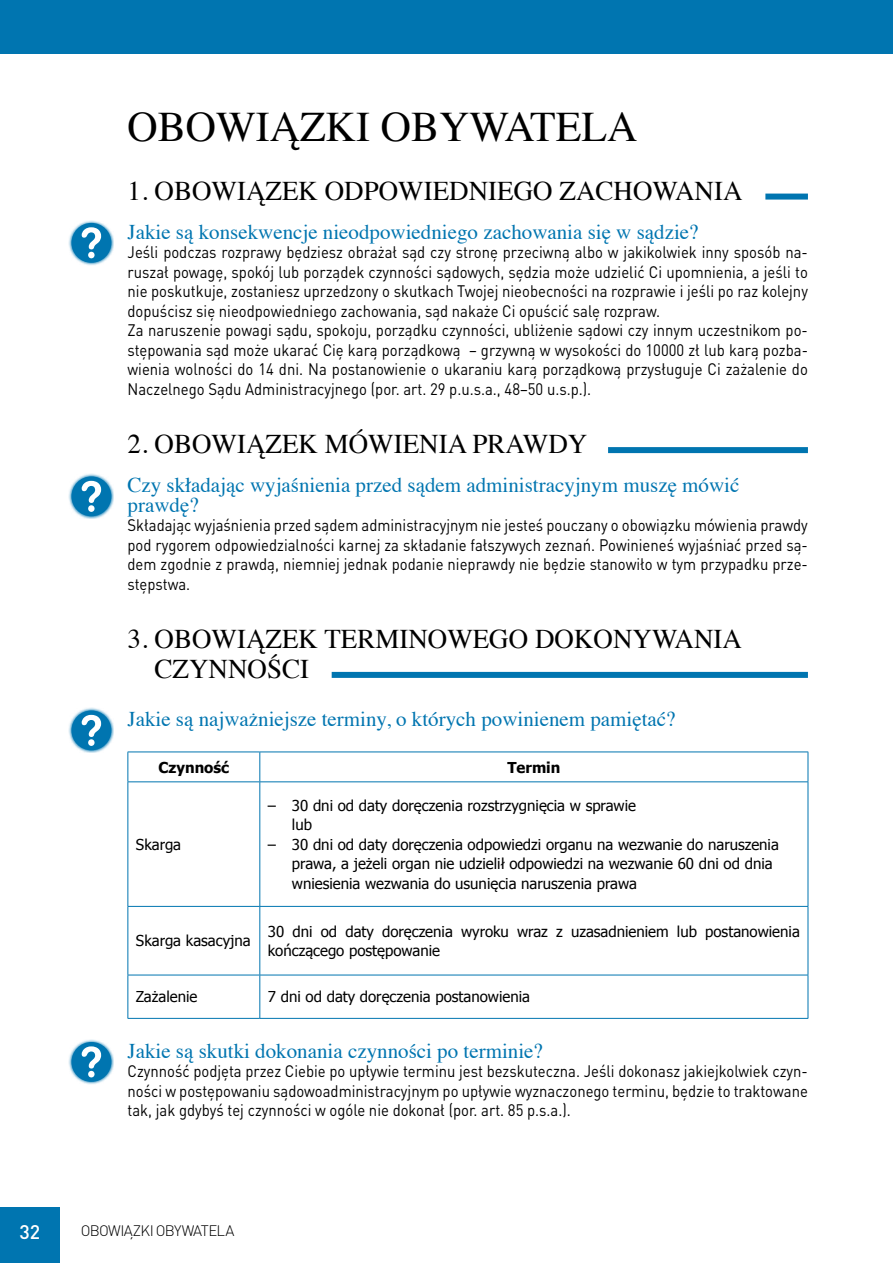
<style>
.page{position:relative;width:893px;height:1263px;background:#fff}
.page>*{position:absolute;margin:0;border:0;box-sizing:border-box;transform-origin:0 0}
.t1{font:42px "Times";color:#000}
.t2{font:27px/30px "Times";color:#000}
.t3{font:21px/19.5px "Times";color:#0075b0}
.t4{font:500 19.5px "DIN Pro";color:#fff}
.t5{font:16.5px/19.5px "DIN Pro";color:#000;text-align:justify;scale:.9 1}
.t6{font:15px/19.5px "Tahoma";color:#000}
.t7{font:300 15px "DIN Pro";letter-spacing:-.045em;color:#000}
.t8{font:700 15px "Tahoma";color:#000}
</style>
<div class="page">
<div style="left:0;top:1208px;width:60px;height:55px;background:#0075b0"></div>
<div style="left:0;top:0;width:893px;height:53px;background:#0075b0"></div>
<div style="left:765px;top:194px;width:43px;height:6px;background:#0075b0"></div>
<div style="left:608px;top:447px;width:200px;height:6px;background:#0075b0"></div>
<div style="left:332px;top:672px;width:476px;height:6px;background:#0075b0"></div>
<hr style="left:128px;top:752px;width:132px;height:1px;background:#0075b0">
<svg style="left:128px;top:752px;width:1px;height:29px"></svg>
<hr style="left:260px;top:752px;width:548px;height:1px;background:#0075b0">
<svg style="left:260px;top:752px;width:1px;height:29px"></svg>
<svg style="left:808px;top:752px;width:1px;height:29px"></svg>
<hr style="left:128px;top:781px;width:132px;height:1px;background:#0075b0">
<hr style="left:128px;top:782px;width:1px;height:124px;background:#0075b0">
<hr style="left:260px;top:781px;width:548px;height:1px;background:#0075b0">
<hr style="left:260px;top:782px;width:1px;height:124px;background:#0075b0">
<hr style="left:808px;top:782px;width:1px;height:124px;background:#0075b0">
<hr style="left:128px;top:906px;width:132px;height:1px;background:#0075b0">
<hr style="left:128px;top:907px;width:1px;height:68px;background:#0075b0">
<hr style="left:260px;top:906px;width:548px;height:1px;background:#0075b0">
<hr style="left:260px;top:907px;width:1px;height:68px;background:#0075b0">
<hr style="left:808px;top:907px;width:1px;height:68px;background:#0075b0">
<hr style="left:128px;top:975px;width:132px;height:1px;background:#0075b0">
<hr style="left:128px;top:975px;width:1px;height:43px;background:#0075b0">
<hr style="left:260px;top:975px;width:548px;height:1px;background:#0075b0">
<hr style="left:260px;top:975px;width:1px;height:43px;background:#0075b0">
<hr style="left:808px;top:975px;width:1px;height:43px;background:#0075b0">
<hr style="left:128px;top:1018px;width:132px;height:1px;background:#0075b0">
<hr style="left:260px;top:1018px;width:548px;height:1px;background:#0075b0">
<svg style="left:68px;top:220px;width:46px;height:46px"></svg>
<div style="left:71px;top:223px;width:40px;height:40px;background:#0075b0;border-radius:50%"></div>
<div style="left:79px;top:224px;width:25px;height:37px;background:#0075b0"></div>
<svg style="left:82px;top:227px;width:19px;height:31px"></svg>
<svg style="left:68px;top:473px;width:46px;height:46px"></svg>
<div style="left:71px;top:476px;width:40px;height:40px;background:#0075b0;border-radius:50%"></div>
<div style="left:79px;top:478px;width:25px;height:37px;background:#0075b0"></div>
<svg style="left:82px;top:481px;width:19px;height:31px"></svg>
<svg style="left:68px;top:707px;width:46px;height:46px"></svg>
<div style="left:71px;top:710px;width:40px;height:40px;background:#0075b0;border-radius:50%"></div>
<div style="left:79px;top:712px;width:25px;height:37px;background:#0075b0"></div>
<svg style="left:82px;top:715px;width:19px;height:31px"></svg>
<svg style="left:68px;top:1039px;width:46px;height:46px"></svg>
<div style="left:71px;top:1042px;width:40px;height:40px;background:#0075b0;border-radius:50%"></div>
<div style="left:79px;top:1043px;width:25px;height:37px;background:#0075b0"></div>
<svg style="left:82px;top:1046px;width:19px;height:31px"></svg>
<p class="t4" style="left:19px;top:1219px;width:22px">32</p>
<h1 class="t1" style="left:128px;top:88px;width:511px">OBOWIĄZKI OBYWATELA</h1>
<h2 class="t2" style="left:128px;top:173px;width:616px">1. OBOWIĄZEK ODPOWIEDNIEGO ZACHOWANIA</h2>
<p class="t3" style="left:128px;top:220px;width:572px">Jakie są konsekwencje nieodpowiedniego zachowania się w sądzie?</p>
<p class="t5" style="left:128px;top:242px;width:757px;text-align:left">Jeśli podczas rozprawy będziesz obrażał sąd czy stronę przeciwną albo w jakikolwiek inny sposób na&shy;ruszał powagę, spokój lub porządek czynności sądowych, sędzia może udzielić Ci upomnienia, a jeśli to nie poskutkuje, zostaniesz uprzedzony o skutkach Twojej nieobecności na rozprawie i jeśli po raz kolejny dopuścisz się nieodpowiedniego zachowania, sąd nakaże Ci opuścić salę rozpraw.<br>Za naruszenie powagi sądu, spokoju, porządku czynności, ubliżenie sądowi czy innym uczestnikom po&shy;stępowania sąd może ukarać Cię karą porządkową – grzywną w wysokości do 10000 zł lub karą pozba&shy;wienia wolności do 14 dni. Na postanowienie o ukaraniu karą porządkową przysługuje Ci zażalenie do Naczelnego Sądu Administracyjnego (por. art. 29 p.u.s.a., 48–50 u.s.p.).</p>
<h2 class="t2" style="left:128px;top:427px;width:461px">2. OBOWIĄZEK MÓWIENIA PRAWDY</h2>
<p class="t3" style="left:128px;top:473px;width:613px">Czy składając wyjaśnienia przed sądem administracyjnym muszę mówić prawdę?</p>
<p class="t5" style="left:128px;top:515px;width:757px">Składając wyjaśnienia przed sądem administracyjnym nie jesteś pouczany o obowiązku mówienia prawdy pod rygorem odpowiedzialności karnej za składanie fałszywych zeznań. Powinieneś wyjaśniać przed są&shy;dem zgodnie z prawdą, niemniej jednak podanie nieprawdy nie będzie stanowiło w tym przypadku prze&shy;stępstwa.</p>
<h2 class="t2" style="left:155px;top:622px;width:589px;text-indent:-27px">3. OBOWIĄZEK TERMINOWEGO DOKONYWANIA<br>CZYNNOŚCI</h2>
<p class="t3" style="left:128px;top:707px;width:549px">Jakie są najważniejsze terminy, o których powinienem pamiętać?</p>
<p class="t8" style="left:159px;top:757px;width:72px">Czynność</p>
<p class="t8" style="left:507px;top:757px;width:55px">Termin</p>
<p class="t6" style="left:136px;top:834px;width:47px">Skarga</p>
<p class="t6" style="left:292px;top:795px;width:346px;text-indent:-24px">– 30 dni od daty doręczenia rozstrzygnięcia w sprawie lub</p>
<p class="t6" style="left:292px;top:834px;width:488px;text-indent:-24px">– 30 dni od daty doręczenia odpowiedzi organu na wezwanie do naruszenia prawa, a jeżeli organ nie udzielił odpowiedzi na wezwanie 60 dni od dnia wniesienia wezwania do usunięcia naruszenia prawa</p>
<p class="t6" style="left:136px;top:930px;width:116px">Skarga kasacyjna</p>
<p class="t6" style="left:268px;top:921px;width:533px">30 dni od daty doręczenia wyroku wraz z uzasadnieniem lub postanowienia kończącego postępowanie</p>
<p class="t6" style="left:136px;top:986px;width:63px">Zażalenie</p>
<p class="t6" style="left:268px;top:986px;width:264px">7 dni od daty doręczenia postanowienia</p>
<p class="t3" style="left:128px;top:1039px;width:417px">Jakie są skutki dokonania czynności po terminie?</p>
<p class="t5" style="left:128px;top:1061px;width:757px">Czynność podjęta przez Ciebie po upływie terminu jest bezskuteczna. Jeśli dokonasz jakiejkolwiek czyn&shy;ności w postępowaniu sądowoadministracyjnym po upływie wyznaczonego terminu, będzie to traktowane tak, jak gdybyś tej czynności w ogóle nie dokonał (por. art. 85 p.s.a.).</p>
<p class="t7" style="left:81px;top:1220px;width:155px">OBOWIĄZKI OBYWATELA</p>
</div>
